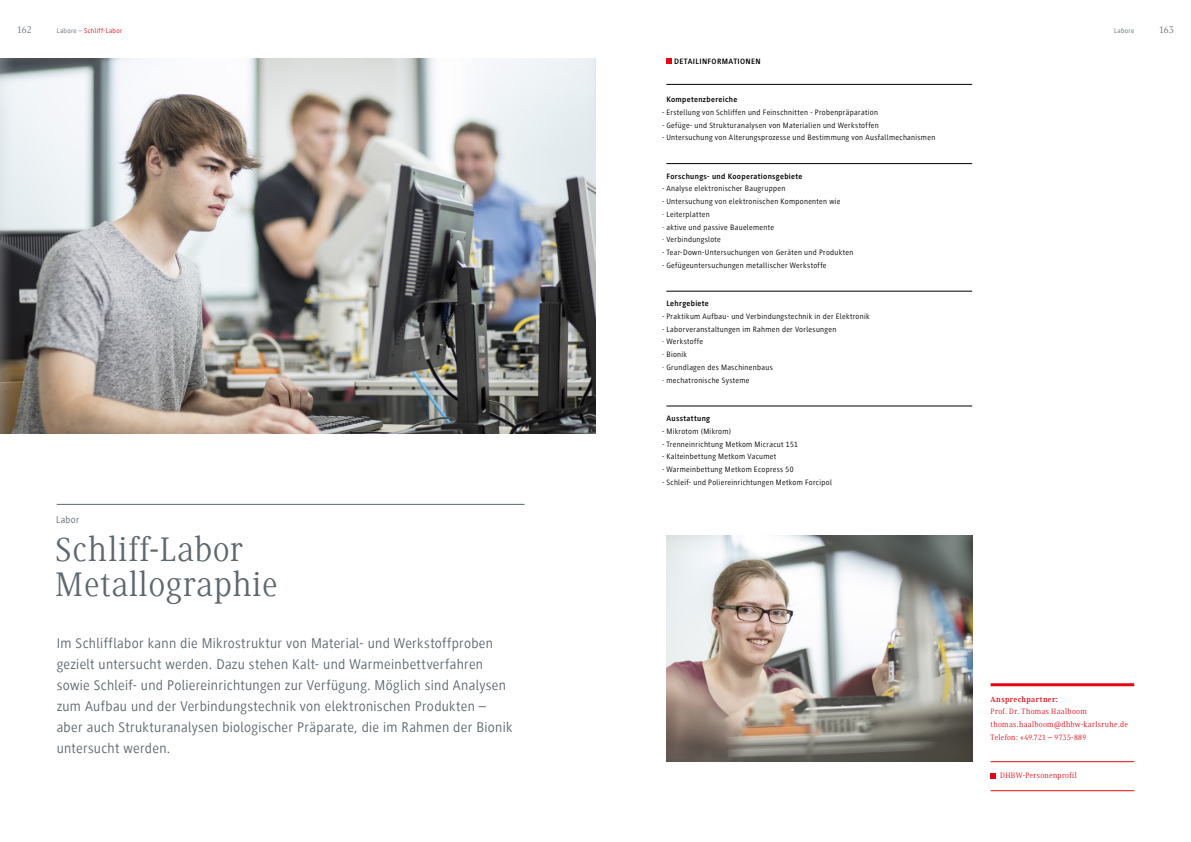
<style>
.page{position:relative;width:1191px;height:842px;background:#fff}
.page>*{position:absolute;margin:0;border:0;box-sizing:border-box;transform-origin:0 0}
.t1{font:35px/35px "Generis Serif Com";letter-spacing:.025em;color:#5d686e}
.t2{font:14.5px/21px "Generis Sans Com";letter-spacing:.02em;color:#5d686e}
.t3{font:10px "Generis Serif Com";letter-spacing:.02em;color:#5d686e}
.t4{font:10px "Generis Sans Com";letter-spacing:.03em;color:#5d686e}
.t5{font:8px/12.8px "Generis Sans Com";letter-spacing:.04em;color:#000}
.t6{font:8px/12.8px "Generis Serif Com";letter-spacing:.045em;color:#e30613}
.t7{font:700 8px "Generis Sans Com";letter-spacing:.04em;color:#000}
.t8{font:700 8px "Generis Serif Com";letter-spacing:.045em;color:#e30613}
.t9{font:7px "Generis Sans Com";letter-spacing:.045em;color:#e30613}
.t10{font:7px "Generis Sans Com";letter-spacing:.045em;color:#5d686e}
.s1{color:#5d686e}
</style>
<div class="page">
<img style="left:666px;top:536px;width:306px;height:225px">
<hr style="left:990px;top:683px;width:144px;height:3px;background:#e30613">
<hr style="left:990px;top:761px;width:144px;height:1px;background:#e30613">
<svg style="left:990px;top:773px;width:6px;height:5px"></svg>
<hr style="left:990px;top:790px;width:144px;height:1px;background:#e30613">
<svg style="left:666px;top:58px;width:6px;height:6px"></svg>
<hr style="left:666px;top:84px;width:306px;height:1px;background:#000">
<hr style="left:666px;top:163px;width:306px;height:1px;background:#000">
<hr style="left:666px;top:291px;width:306px;height:1px;background:#000">
<hr style="left:666px;top:406px;width:306px;height:1px;background:#000">
<img style="left:0;top:58px;width:595px;height:376px">
<hr style="left:57px;top:504px;width:467px;height:1px;background:#5d686e">
<p class="t3" style="left:17px;top:24px;width:16px">162</p>
<p class="t10" style="left:1114px;top:27px;width:22px">Labore</p>
<p class="t3" style="left:1159px;top:24px;width:16px">163</p>
<p class="t9" style="left:57px;top:27px;width:67px"><span class="s1">Labore –</span> Schliff-Labor</p>
<p class="t4" style="left:56px;top:514px;width:25px">Labor</p>
<h1 class="t1" style="left:55px;top:532px;width:224px">Schliff-Labor<br>Metallographie</h1>
<p class="t2" style="left:57px;top:633px;width:457px">Im Schlifflabor kann die Mikrostruktur von Material- und Werkstoffproben gezielt untersucht werden. Dazu stehen Kalt- und Warmeinbettverfahren sowie Schleif- und Poliereinrichtungen zur Verfügung. Möglich sind Analysen zum Aufbau und der Verbindungstechnik von elektronischen Produkten – aber auch Strukturanalysen biologischer Präparate, die im Rahmen der Bionik untersucht werden.</p>
<p class="t7" style="left:674px;top:57px;width:88px">DETAILINFORMATIONEN</p>
<p class="t7" style="left:666px;top:95px;width:72px">Kompetenzbereiche</p>
<p class="t5" style="left:662px;top:106px;width:217px">- Erstellung von Schliffen und Feinschnitten - Probenpräparation</p>
<p class="t5" style="left:662px;top:119px;width:218px">- Gefüge- und Strukturanalysen von Materialien und Werkstoffen</p>
<p class="t5" style="left:662px;top:131px;width:275px">- Untersuchung von Alterungsprozesse und Bestimmung von Ausfallmechanismen</p>
<p class="t7" style="left:666px;top:172px;width:137px">Forschungs- und Kooperationsgebiete</p>
<p class="t5" style="left:662px;top:182px;width:125px">- Analyse elektronischer Baugruppen</p>
<p class="t5" style="left:662px;top:195px;width:180px">- Untersuchung von elektronischen Komponenten wie · Leiterplatten<br>· aktive und passive Bauelemente<br>· Verbindungslote</p>
<p class="t5" style="left:662px;top:246px;width:193px">- Tear-Down-Untersuchungen von Geräten und Produkten</p>
<p class="t5" style="left:662px;top:259px;width:166px">- Gefügeuntersuchungen metallischer Werkstoffe</p>
<p class="t7" style="left:666px;top:299px;width:44px">Lehrgebiete</p>
<p class="t5" style="left:662px;top:310px;width:209px">- Praktikum Aufbau- und Verbindungstechnik in der Elektronik</p>
<p class="t5" style="left:662px;top:323px;width:176px">- Laborveranstaltungen im Rahmen der Vorlesungen · Werkstoffe<br>· Bionik<br>· Grundlagen des Maschinenbaus<br>· mechatronische Systeme</p>
<p class="t7" style="left:666px;top:414px;width:45px">Ausstattung</p>
<p class="t5" style="left:662px;top:425px;width:71px">- Mikrotom (Mikrom)</p>
<p class="t5" style="left:662px;top:437px;width:137px">- Trenneinrichtung Metkom Micracut 151</p>
<p class="t5" style="left:662px;top:450px;width:116px">- Kalteinbettung Metkom Vacumet</p>
<p class="t5" style="left:662px;top:463px;width:133px">- Warmeinbettung Metkom Ecopress 50</p>
<p class="t5" style="left:662px;top:476px;width:171px">- Schleif- und Poliereinrichtungen Metkom Forcipol</p>
<p class="t8" style="left:990px;top:694px;width:69px">Ansprechpartner:</p>
<p class="t6" style="left:990px;top:705px;width:139px">Prof. Dr. Thomas Haalboom thomas.haalboom@dhbw-karlsruhe.de<br>Telefon: +49.721 – 9735-889</p>
<p class="t6" style="left:1000px;top:769px;width:78px">DHBW-Personenprofil</p>
</div>
